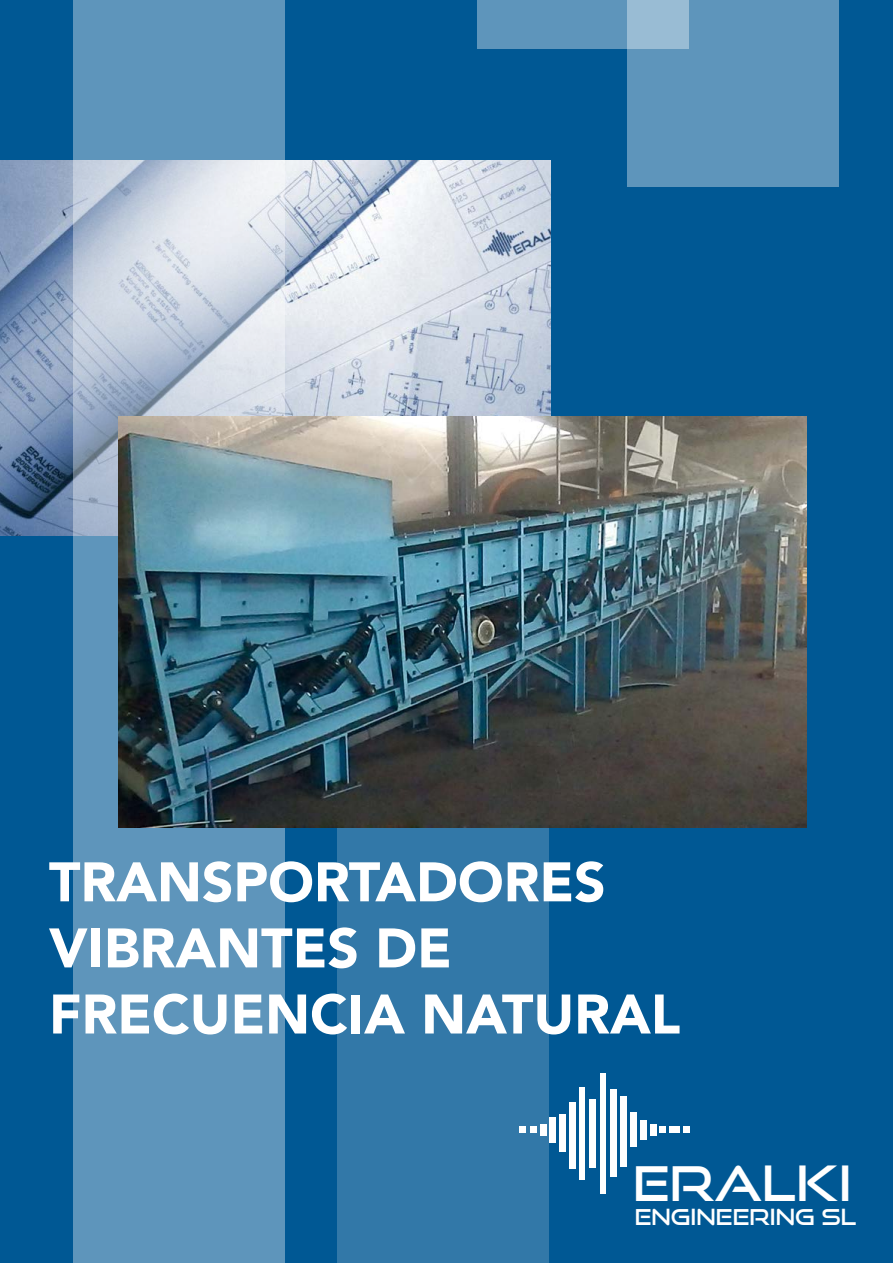
<style>
.page{position:relative;width:893px;height:1263px;background:#005894}
.page>*{position:absolute;margin:0;border:0;box-sizing:border-box;transform-origin:0 0}
.t1{font:900 55.05px/66.2px "Avenir";color:#fff}
.t2{font:48.3px "Good Times Rg";color:#fff}
.t3{font:22.2px "Good Times Rg";color:#fff}
</style>
<div class="page">
<img style="left:0;top:161px;width:550px;height:375px">
<div style="left:337px;top:797px;width:211px;height:466px;background:#3278a8"></div>
<div style="left:478px;top:0;width:211px;height:49px;background:#5e95bb"></div>
<div style="left:600px;top:1073px;width:6px;height:120px;background:#fff"></div>
<div style="left:580px;top:1087px;width:5px;height:92px;background:#fff"></div>
<div style="left:610px;top:1089px;width:6px;height:87px;background:#fff"></div>
<div style="left:589px;top:1099px;width:6px;height:69px;background:#fff"></div>
<div style="left:570px;top:1102px;width:6px;height:67px;background:#fff"></div>
<div style="left:560px;top:1114px;width:6px;height:38px;background:#fff"></div>
<div style="left:620px;top:1096px;width:6px;height:71px;background:#fff"></div>
<div style="left:630px;top:1113px;width:6px;height:34px;background:#fff"></div>
<div style="left:640px;top:1120px;width:6px;height:20px;background:#fff"></div>
<div style="left:650px;top:1124px;width:6px;height:11px;background:#fff"></div>
<div style="left:540px;top:1124px;width:6px;height:11px;background:#fff"></div>
<div style="left:659px;top:1126px;width:7px;height:7px;background:#fff"></div>
<div style="left:670px;top:1126px;width:6px;height:7px;background:#fff"></div>
<div style="left:673px;top:1126px;width:6px;height:7px;background:#fff"></div>
<div style="left:683px;top:1126px;width:6px;height:7px;background:#fff"></div>
<div style="left:530px;top:1126px;width:7px;height:7px;background:#fff"></div>
<div style="left:520px;top:1126px;width:6px;height:7px;background:#fff"></div>
<div style="left:550px;top:1117px;width:6px;height:26px;background:#fff"></div>
<svg style="left:73px;top:0;width:211px;height:1263px;background:#7da6c5"></svg>
<svg style="left:628px;top:0;width:211px;height:187px;background:#6297bc"></svg>
<img style="left:118px;top:417px;width:688px;height:410px">
<p class="t1" style="left:49px;top:849px;width:633px">TRANSPORTADORES<br>VIBRANTES DE<br>FRECUENCIA NATURAL</p>
<p class="t2" style="left:633px;top:1156px;width:220px">ERALKI</p>
<p class="t3" style="left:635px;top:1204px;width:223px">ENGINEERING SL</p>
</div>
